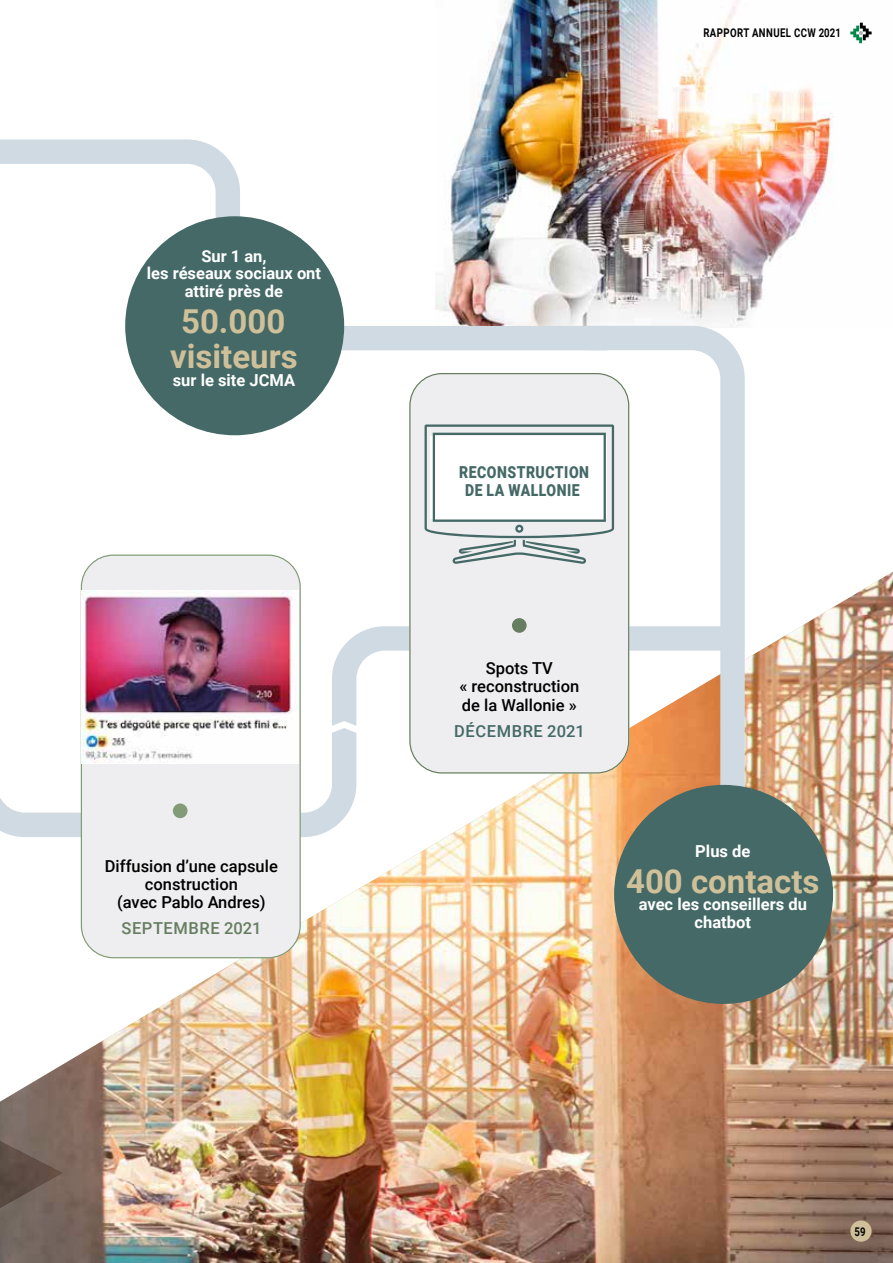
<style>
.page{position:relative;width:893px;height:1263px;background:#fff}
.page>*{position:absolute;margin:0;border:0;box-sizing:border-box;transform-origin:0 0}
.t1{font:700 33px/35.5px "Roboto";color:#cfc09a;text-align:center}
.t2{font:500 16.5px/18.1px "Roboto";color:#000;text-align:center}
.t3{font:700 16.5px/17.9px "Roboto";color:#fff;text-align:center}
.t4{font:900 16.5px/18.1px "Roboto";letter-spacing:.035em;color:#446966;text-align:center;scale:.85 1}
.t5{font:500 16.5px "Roboto";letter-spacing:.035em;color:#667d5f}
.t6{font:500 16.5px "Roboto";letter-spacing:.035em;color:#446966}
.t7{font:700 12px "Roboto";letter-spacing:.045em;color:#000;scale:.8 1}
</style>
<div class="page">
<img style="left:0;top:571px;width:893px;height:692px">
<img style="left:467px;top:0;width:396px;height:326px">
<div style="left:850px;top:1220px;width:22px;height:22px;background:#cfc09a;border-radius:50%"></div>
<svg style="left:850px;top:23px;width:22px;height:20px"></svg>
<svg style="left:0;top:626px;width:587px;height:211px"></svg>
<img style="left:0;top:139px;width:607px;height:211px">
<div style="left:409px;top:373px;width:178px;height:400px;background:#eeeef0"></div>
<div style="left:81px;top:554px;width:220px;height:404px;background:#eeeef0"></div>
<svg style="left:507px;top:613px;width:24px;height:25px"></svg>
<svg style="left:328px;top:721px;width:32px;height:12px"></svg>
<svg style="left:168px;top:799px;width:24px;height:24px"></svg>
<img style="left:81px;top:591px;width:218px;height:173px">
<svg style="left:425px;top:424px;width:162px;height:140px"></svg>
<div style="left:125px;top:216px;width:219px;height:219px;background:#446966;border-radius:50%"></div>
<svg style="left:587px;top:326px;width:158px;height:544px"></svg>
<div style="left:614px;top:785px;width:219px;height:219px;background:#446966;border-radius:50%"></div>
<p class="t3" style="left:147px;top:246px;width:176px">Sur 1 an,<br>les réseaux sociaux ont attiré près de</p>
<h1 class="t1" style="left:170px;top:302px;width:129px">50.000 visiteurs</h1>
<p class="t3" style="left:173px;top:371px;width:124px">sur le site JCMA</p>
<p class="t2" style="left:105px;top:856px;width:175px">Diffusion d’une capsule construction<br>(avec Pablo Andres)</p>
<p class="t5" style="left:121px;top:917px;width:142px">SEPTEMBRE 2021</p>
<p class="t7" style="left:703px;top:24px;width:173px">RAPPORT ANNUEL CCW 2021</p>
<p class="t4" style="left:459px;top:462px;width:154px">RECONSTRUCTION<br>DE LA WALLONIE</p>
<p class="t2" style="left:459px;top:659px;width:121px">Spots TV<br>« reconstruction de la Wallonie »</p>
<p class="t6" style="left:454px;top:719px;width:132px">DÉCEMBRE 2021</p>
<p class="t3" style="left:695px;top:841px;width:57px">Plus de</p>
<h1 class="t1" style="left:626px;top:862px;width:195px">400 contacts</h1>
<p class="t3" style="left:639px;top:895px;width:170px">avec les conseillers du chatbot</p>
<p class="t7" style="left:854px;top:1223px;width:15px">59</p>
</div>
